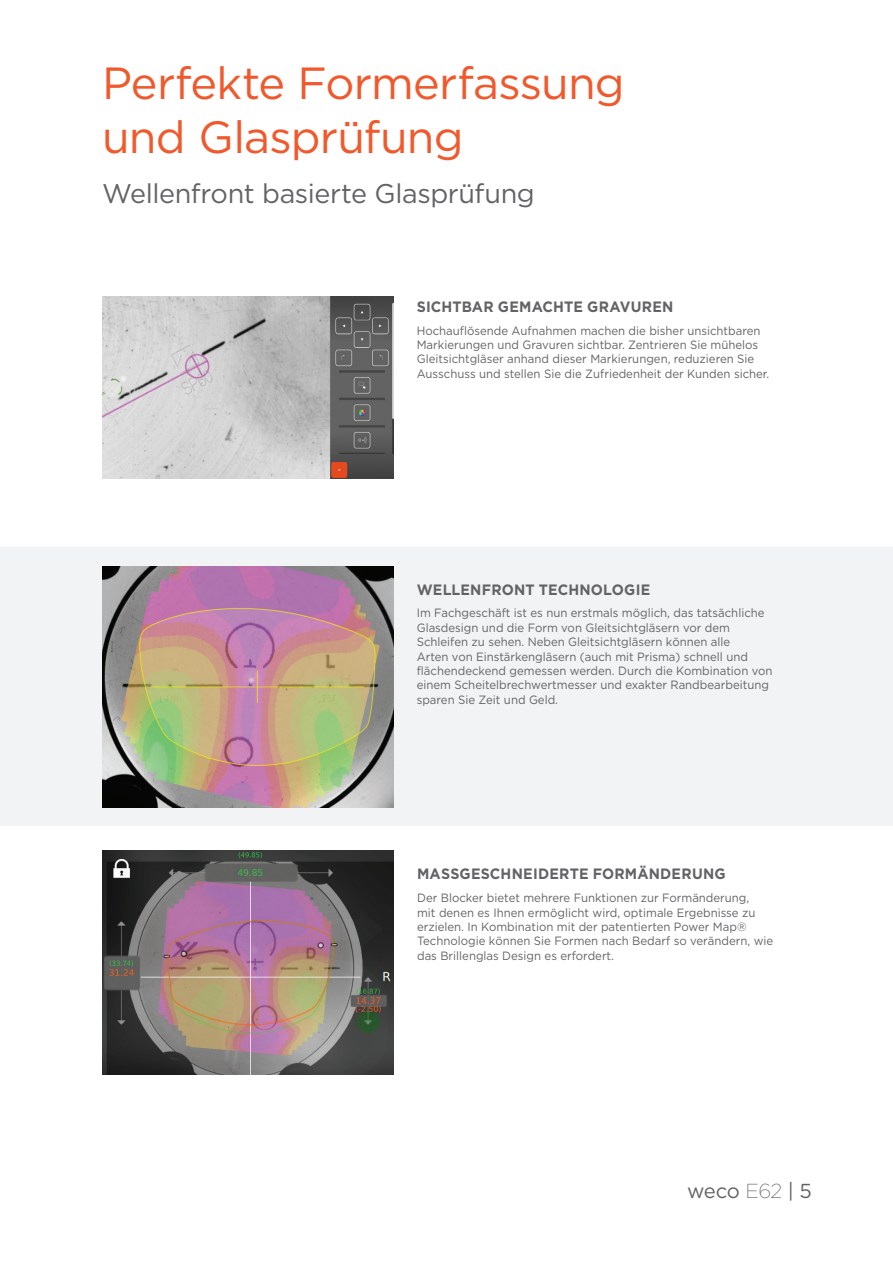
<style>
.page{position:relative;width:893px;height:1263px;background:#fff}
.page>*{position:absolute;margin:0;border:0;box-sizing:border-box;transform-origin:0 0}
.t1{font:45px "Gotham";letter-spacing:-.02em;color:#f1592c}
.t2{font:27px "Gotham";letter-spacing:-.015em;color:#636366}
.t3{font:20.25px "Gotham";color:#636366}
.t4{font:700 15px "Gotham";letter-spacing:.01em;color:#636366;scale:.95 1}
.t5{font:12px/14.4px "Gotham";color:#636366;scale:.95 1}
.s1{font-family:"Gotham Ex";font-weight:300}
</style>
<div class="page">
<div style="left:0;top:547px;width:893px;height:279px;background:#f2f3f4"></div>
<img style="left:102px;top:296px;width:292px;height:182px">
<img style="left:102px;top:566px;width:292px;height:241px">
<img style="left:102px;top:851px;width:292px;height:224px">
<p class="t1" style="left:102px;top:58px;width:524px">Perfekte Formerfassung</p>
<p class="t1" style="left:102px;top:112px;width:363px">und Glasprüfung</p>
<p class="t2" style="left:102px;top:178px;width:434px">Wellenfront basierte Glasprüfung</p>
<p class="t4" style="left:417px;top:298px;width:272px">SICHTBAR GEMACHTE GRAVUREN</p>
<p class="t5" style="left:417px;top:323px;width:373px">Hochauflösende Aufnahmen machen die bisher unsichtbaren Markierungen und Gravuren sichtbar. Zentrieren Sie mühelos Gleitsichtgläser anhand dieser Markierungen, reduzieren Sie Ausschuss und stellen Sie die Zufriedenheit der Kunden sicher.</p>
<p class="t4" style="left:417px;top:580px;width:247px">WELLENFRONT TECHNOLOGIE</p>
<p class="t5" style="left:417px;top:606px;width:376px">Im Fachgeschäft ist es nun erstmals möglich, das tatsächliche Glasdesign und die Form von Gleitsichtgläsern vor dem Schleifen zu sehen. Neben Gleitsichtgläsern können alle<br>Arten von Einstärkengläsern (auch mit Prisma) schnell und flächendeckend gemessen werden. Durch die Kombination von einem Scheitelbrechwertmesser und exakter Randbearbeitung sparen Sie Zeit und Geld.</p>
<p class="t4" style="left:417px;top:865px;width:326px">MASSGESCHNEIDERTE FORMÄNDERUNG</p>
<p class="t5" style="left:417px;top:890px;width:376px">Der Blocker bietet mehrere Funktionen zur Formänderung,<br>mit denen es Ihnen ermöglicht wird, optimale Ergebnisse zu erzielen. In Kombination mit der patentierten Power Map® Technologie können Sie Formen nach Bedarf so verändern, wie das Brillenglas Design es erfordert.</p>
<h3 class="t3" style="left:687px;top:1179px;width:126px">weco <span class="s1">E62</span> | 5</h3>
</div>
